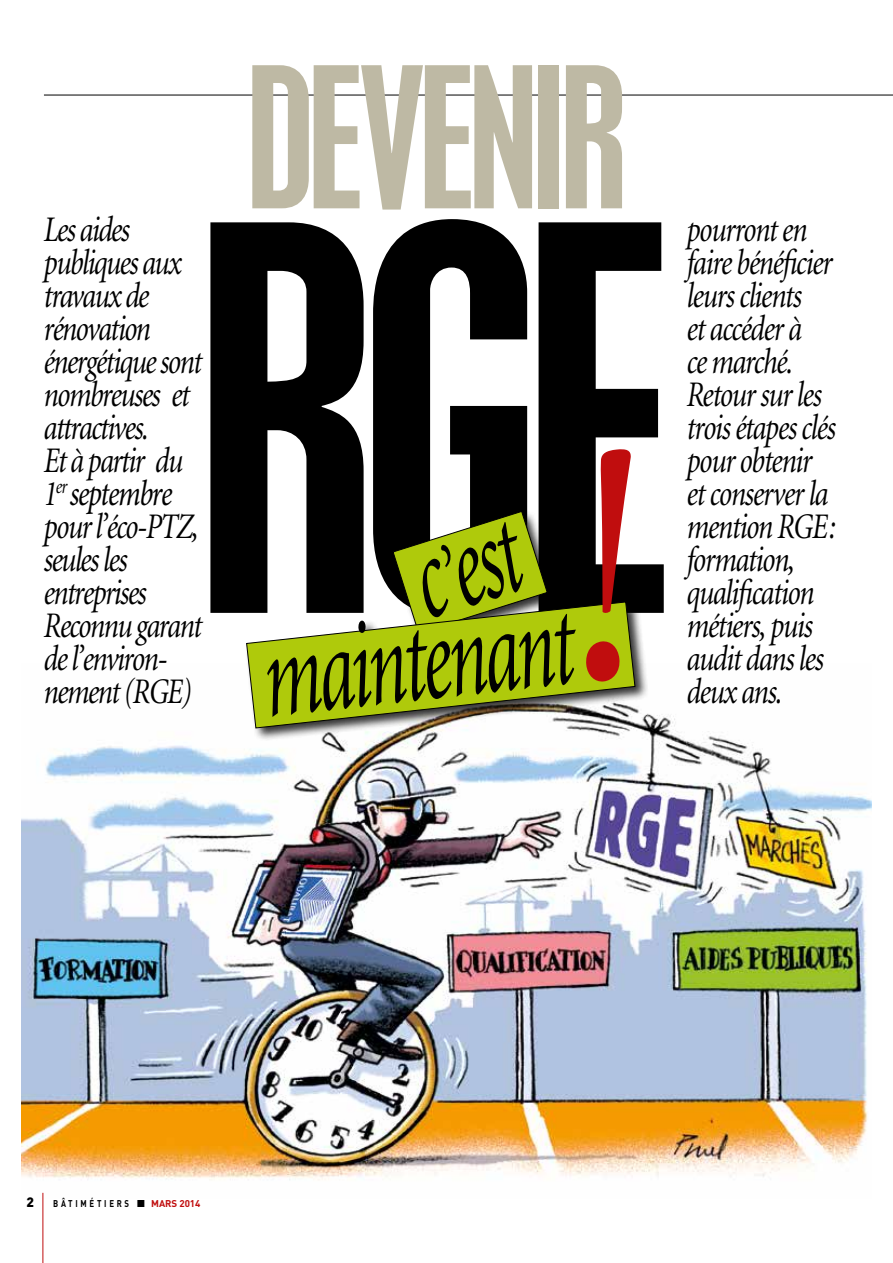
<style>
.page{position:relative;width:893px;height:1263px;background:#fff}
.page>*{position:absolute;margin:0;border:0;box-sizing:border-box;transform-origin:0 0}
.t1{font:condensed 475.5px "Placard";color:#000}
.t2{font:condensed 174.3px "Placard";letter-spacing:-.03em;color:#beb9a4}
.t3{font:italic 124.05px "Minion";color:#000;scale:.6 1}
.t4{font:italic 36px/33px "Minion";letter-spacing:-.045em;color:#000;scale:.8 1}
.t5{font:italic 36px "Minion Pro";letter-spacing:-.05em;color:#000;scale:.8 1}
.t6{font:900 13.5px "DIN";color:#000}
.t7{font:700 9.75px "DIN";letter-spacing:.35em;color:#000;scale:.8 1}
.s1{font-family:"Minion"}
.s2{font-size:89.85px}
.s3{font-family:"European Pi Three";font-weight:400;font-size:16.5px}
.s4{color:#c00d0e}
</style>
<div class="page">
<hr style="left:44px;top:95px;width:849px;height:1px;background:#000">
<img style="left:21px;top:714px;width:851px;height:485px">
<div style="left:392px;top:510px;width:169px;height:136px;background:#000;opacity:.8"></div>
<svg style="left:393px;top:511px;width:155px;height:89px"></svg>
<div style="left:245px;top:600px;width:404px;height:142px;background:#000;opacity:.8"></div>
<svg style="left:246px;top:602px;width:389px;height:126px"></svg>
<svg style="left:585px;top:449px;width:46px;height:233px"></svg>
<hr style="left:43px;top:1193px;width:1px;height:70px;background:#c00d0e">
<h2 class="t2" style="left:247px;top:30px;width:382px">DEVENIR</h2>
<h1 class="t1" style="left:197px;top:127px;width:480px">RGE</h1>
<p class="t4" style="left:44px;top:214px;width:199px">Les aides publiques aux travaux de rénovation énergétique sont nombreuses et attractives.<br>Et à partir du</p>
<p class="t5" style="left:44px;top:469px;width:162px"><span class="s1">1</span><sup>er</sup> septembre</p>
<p class="t4" style="left:44px;top:511px;width:199px">pour l’éco-PTZ, seules les entreprises<br>Reconnu garant de l’environ&shy;nement (RGE)</p>
<h3 class="t3" style="left:397px;top:523px;width:179px;rotate:-18deg">c est<span class="s2">’</span></h3>
<h3 class="t3" style="left:257px;top:615px;width:521px;rotate:-6deg">maintenant</h3>
<p class="t4" style="left:687px;top:214px;width:188px">pourront en faire bénéficier leurs clients<br>et accéder à<br>ce marché.<br>Retour sur les trois étapes clés pour obtenir et conserver la mention RGE: formation, qualification métiers, puis audit dans les deux ans.</p>
<p class="t6" style="left:27px;top:1193px;width:9px">2</p>
<p class="t7" style="left:53px;top:1197px;width:186px">BÂTIMÉTIERS <span class="s3">J</span> <span class="s4">MARS 2014</span></p>
</div>
